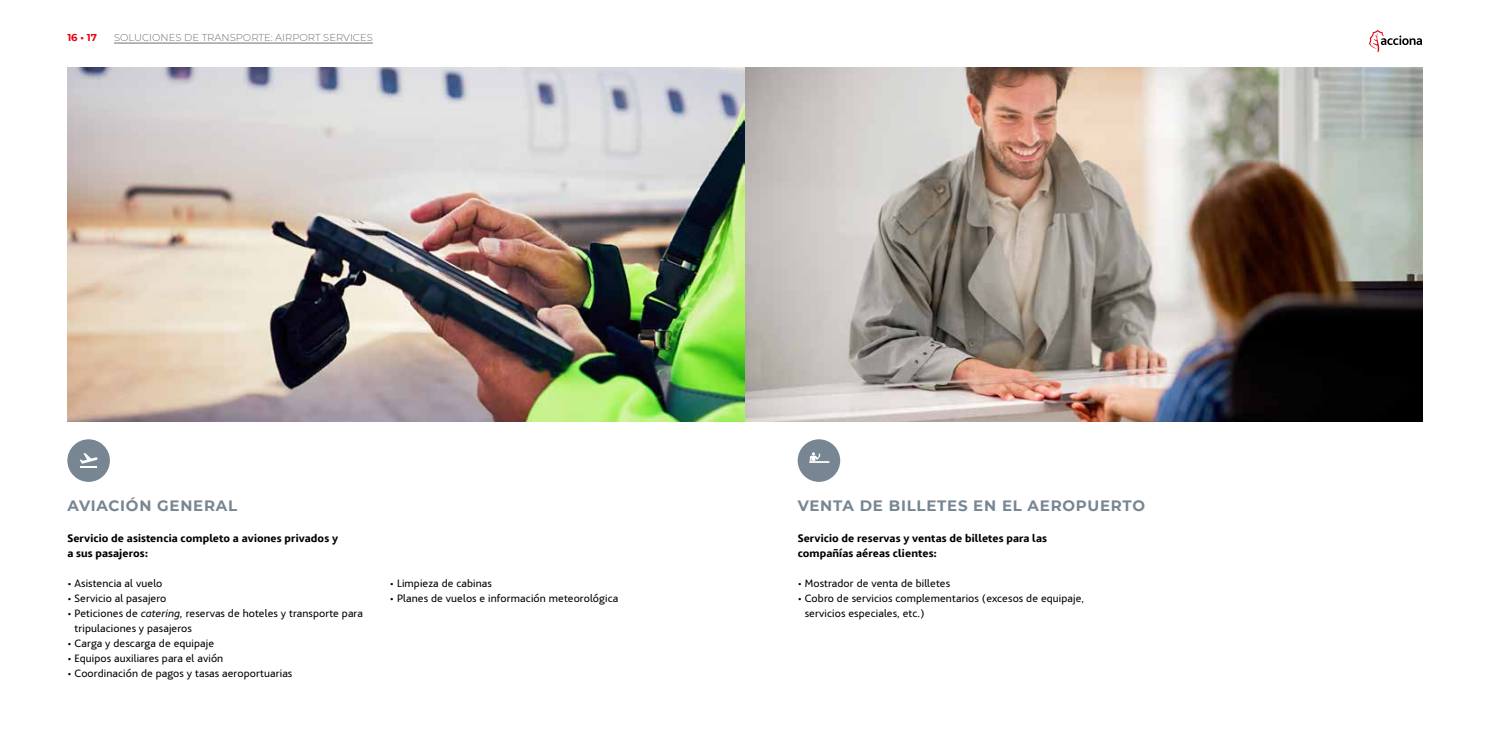
<style>
.page{position:relative;width:1489px;height:745px;background:#fff}
.page>*{position:absolute;margin:0;border:0;box-sizing:border-box;transform-origin:0 0}
.t1{font:700 15px "Montserrat";letter-spacing:.05em;color:#778692}
.t2{font:11.25px/15px "Acciona";letter-spacing:.01em;color:#000}
.t3{font:700 11.25px/15px "Acciona";letter-spacing:.01em;color:#000}
.t4{font:300 10px "Montserrat";color:#706f6f}
.t5{font:700 10px "Montserrat";color:#e30613}
.s1{font-style:italic}
</style>
<div class="page">
<hr style="left:114px;top:43px;width:259px;height:1px;background:#706f6f">
<svg style="left:1369px;top:30px;width:52px;height:22px"></svg>
<img style="left:67px;top:68px;width:1354px;height:353px">
<div style="left:797px;top:439px;width:43px;height:42px;background:#778692;border-radius:50%"></div>
<svg style="left:809px;top:452px;width:20px;height:10px"></svg>
<div style="left:67px;top:439px;width:43px;height:42px;background:#778692;border-radius:50%"></div>
<svg style="left:80px;top:453px;width:17px;height:15px"></svg>
<p class="t5" style="left:67px;top:30px;width:31px">16 • 17</p>
<p class="t4" style="left:114px;top:30px;width:260px">SOLUCIONES DE TRANSPORTE: AIRPORT SERVICES</p>
<h1 class="t1" style="left:67px;top:495px;width:171px">AVIACIÓN GEN ERAL</h1>
<h1 class="t1" style="left:797px;top:495px;width:114px">VENTA DE BILLETES</h1>
<h1 class="t1" style="left:973px;top:495px;width:67px">EN EL AEROPUERTO</h1>
<p class="t3" style="left:67px;top:529px;width:272px">Servicio de asistencia completo a aviones privados y a sus pasajeros:</p>
<p class="t2" style="left:67px;top:574px;width:97px">• Asistencia al vuelo</p>
<p class="t2" style="left:67px;top:589px;width:101px">• Servicio al pasajero</p>
<p class="t2" style="left:74px;top:604px;width:290px;text-indent:-7px">• Peticiones de <span class="s1">catering,</span> reservas de hoteles y transporte para tripulaciones y pasajeros</p>
<p class="t2" style="left:67px;top:634px;width:148px">• Carga y descarga de equipaje</p>
<p class="t2" style="left:67px;top:649px;width:157px">• Equipos auxiliares para el avión</p>
<p class="t2" style="left:67px;top:664px;width:226px">• Coordinación de pagos y tasas aeroportuarias</p>
<p class="t2" style="left:390px;top:574px;width:103px">• Limpieza de cabinas</p>
<p class="t2" style="left:390px;top:589px;width:230px">• Planes de vuelos e información meteorológica</p>
<p class="t3" style="left:797px;top:529px;width:251px">Servicio de reservas y ventas de billetes para las compañías aéreas clientes:</p>
<p class="t2" style="left:797px;top:574px;width:154px">• Mostrador de venta de billetes</p>
<p class="t2" style="left:804px;top:589px;width:281px;text-indent:-7px">• Cobro de servicios complementarios (excesos de equipaje, servicios especiales, etc.)</p>
</div>
